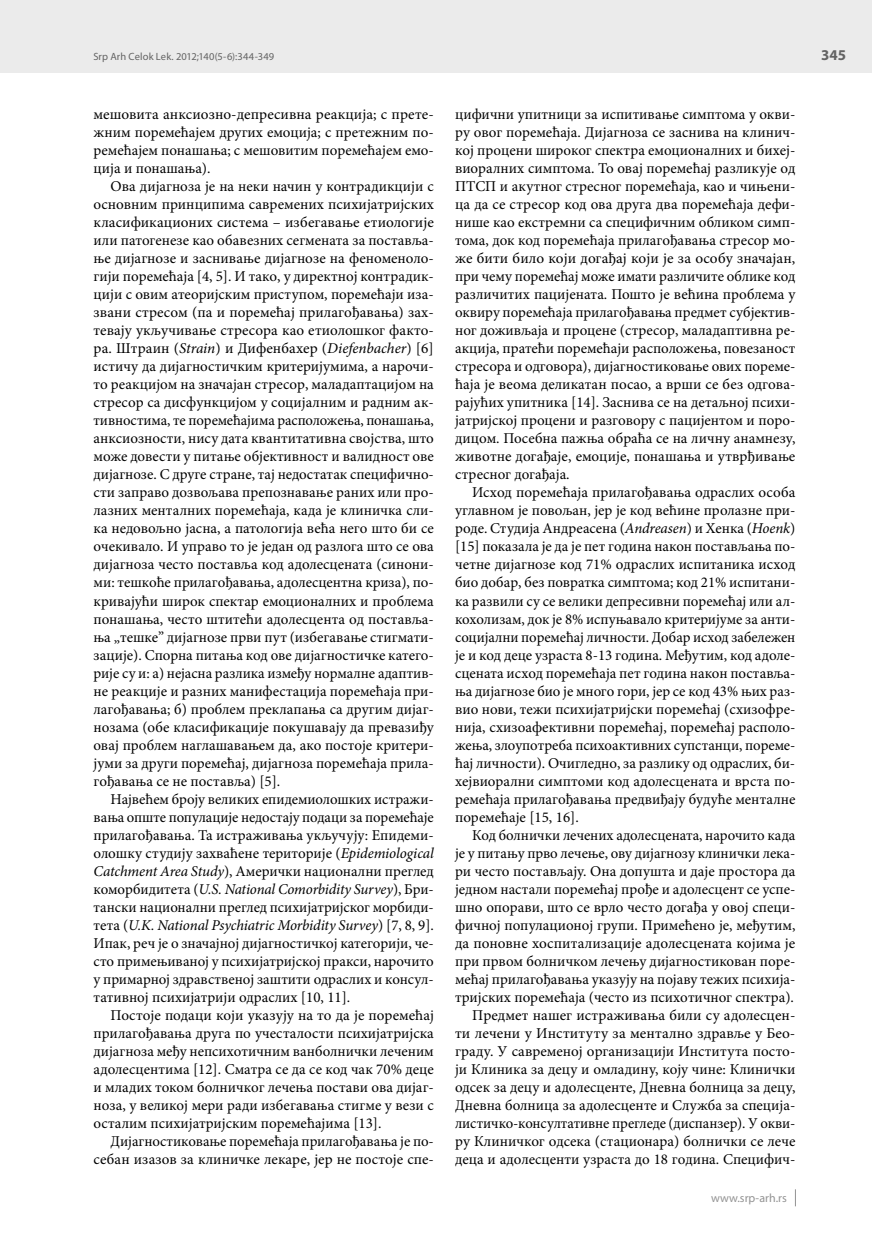
<style>
.page{position:relative;width:872px;height:1234px;background:#fff}
.page>*{position:absolute;margin:0;border:0;box-sizing:border-box;transform-origin:0 0}
.t1{font:15px/18px "Minion Pro";color:#000;text-align:justify}
.t2{font:700 15px "Myriad Pro";color:#636363}
.t3{font:12px "Myriad Pro";letter-spacing:.005em;color:#939393}
.t4{font:10.5px "Myriad Pro";letter-spacing:.015em;color:#636363}
.s1{font-style:italic}
</style>
<div class="page">
<div style="left:0;top:0;width:872px;height:72px;background:#ebebeb"></div>
<svg style="left:795px;top:1189px;width:1px;height:16px"></svg>
<p class="t4" style="left:93px;top:50px;width:182px">Srp Arh Celok Lek. 2012;140(5-6):344-349</p>
<p class="t1" style="left:94px;top:105px;width:340px">мешовита анксиозно-депресивна реакција; с прете&shy;жним поремећајем других емоција; с претежним по&shy;ремећајем понашања; с мешовитим поремећајем емо&shy;ција и понашања).</p>
<p class="t1" style="left:93px;top:177px;width:342px;text-align:left;text-indent:17px">Ова дијагноза је на неки начин у контрадикцији с основним принципима савремених психијатријских класификационих система – избегавање етиологије или патогенезе као обавезних сегмената за поставља&shy;ње дијагнозе и заснивање дијагнозе на феноменоло&shy;гији поремећаја [4, 5]. И тако, у директној контрадик&shy;цији с овим атеоријским приступом, поремећаји иза&shy;звани стресом (па и поремећај прилагођавања) зах&shy;тевају укључивање стресора као етиолошког факто&shy;ра. Штраин (<span class="s1">Strain</span>) и Дифенбахер (<span class="s1">Diefenbacher</span>) [6] истичу да дијагностичким критеријумима, а нарочи&shy;то реакцијом на значајан стресор, маладаптацијом на стресор са дисфункцијом у социјалним и радним ак&shy;тивностима, те поремећајима расположења, понашања, анксиозности, нису дата квантитативна својства, што може довести у питање објективност и валидност ове дијагнозе. С друге стране, тај недостатак специфично&shy;сти заправо дозвољава препознавање раних или про&shy;лазних менталних поремећаја, када је клиничка сли&shy;ка недовољно јасна, а патологија већа него што би се очекивало. И управо то је један од разлога што се ова дијагноза често поставља код адолесцената (синони&shy;ми: тешкоће прилагођавања, адолесцентна криза), по&shy;кривајући широк спектар емоционалних и проблема понашања, често штитећи адолесцента од поставља&shy;ња „тешке” дијагнозе први пут (избегавање стигмати&shy;зације). Спорна питања код ове дијагностичке катего&shy;рије су и: а) нејасна разлика између нормалне адаптив&shy;не реакције и разних манифестација поремећаја при&shy;лагођавања; б) проблем преклапања са другим дијаг&shy;нозама (обе класификације покушавају да превазиђу овај проблем наглашавањем да, ако постоје критери&shy;јуми за други поремећај, дијагноза поремећаја прила&shy;гођавања се не поставља) [5].</p>
<p class="t1" style="left:94px;top:789px;width:342px;text-align:left;text-indent:17px">Највећем броју великих епидемиолошких истражи&shy;вања опште популације недостају подаци за поремећаје прилагођавања. Та истраживања укључују: Епидеми&shy;олошку студију захваћене територије (<span class="s1">Epidemiological Catchment Area Study</span>), Амерички национални преглед коморбидитета (<span class="s1">U.S. National Comorbidity Survey</span>), Бри&shy;тански национални преглед психијатријског морбиди&shy;тета (<span class="s1">U.K. National Psychiatric Morbidity Survey</span>) [7, 8, 9].<br>Ипак, реч је о значајној дијагностичкој категорији, че&shy;сто примењиваној у психијатријској пракси, нарочито у примарној здравственој заштити одраслих и консул&shy;тативној психијатрији одраслих [10, 11].</p>
<p class="t1" style="left:94px;top:1005px;width:342px;text-indent:17px">Постоје подаци који указују на то да је поремећај прилагођавања друга по учесталости психијатријска дијагноза међу непсихотичним ванболнички леченим адолесцентима [12]. Сматра се да се код чак 70% деце и младих током болничког лечења постави ова дијаг&shy;ноза, у великој мери ради избегавања стигме у вези с осталим психијатријским поремећајима [13].</p>
<p class="t1" style="left:94px;top:1131px;width:340px;text-align:right">Дијагностиковање поремећаја прилагођавања је по&shy;себан изазов за клиничке лекаре, јер не постоје спе-</p>
<p class="t1" style="left:455px;top:105px;width:342px">цифични упитници за испитивање симптома у окви&shy;ру овог поремећаја. Дијагноза се заснива на клинич&shy;кој процени широког спектра емоционалних и бихеј&shy;виоралних симптома. То овај поремећај разликује од ПТСП и акутног стресног поремећаја, као и чињени&shy;ца да се стресор код ова друга два поремећаја дефи&shy;нише као екстремни са специфичним обликом симп&shy;тома, док код поремећаја прилагођавања стресор мо&shy;же бити било који догађај који је за особу значајан, при чему поремећај може имати различите облике код различитих пацијената. Пошто је већина проблема у оквиру поремећаја прилагођавања предмет субјектив&shy;ног доживљаја и процене (стресор, маладаптивна ре&shy;акција, пратећи поремећаји расположења, повезаност стресора и одговора), дијагностиковање ових пореме&shy;ћаја је веома деликатан посао, а врши се без одгова&shy;рајућих упитника [14]. Заснива се на детаљној психи&shy;јатријској процени и разговору с пацијентом и поро&shy;дицом. Посебна пажња обраћа се на личну анамнезу, животне догађаје, емоције, понашања и утврђивање стресног догађаја.</p>
<p class="t1" style="left:455px;top:483px;width:342px;text-align:left;text-indent:17px">Исход поремећаја прилагођавања одраслих особа углавном је повољан, јер је код већине пролазне при&shy;роде. Студија Андреасена (<span class="s1">Andreasen</span>) и Хенка (<span class="s1">Hoenk</span>) [15] показала је да је пет година након постављања по&shy;четне дијагнозе код 71% одраслих испитаника исход био добар, без повратка симптома; код 21% испитани&shy;ка развили су се велики депресивни поремећај или ал&shy;кохолизам, док је 8% испуњавало критеријуме за анти&shy;социјални поремећај личности. Добар исход забележен је и код деце узраста 8-13 година. Међутим, код адоле&shy;сцената исход поремећаја пет година након поставља&shy;ња дијагнозе био је много гори, јер се код 43% њих раз&shy;вио нови, тежи психијатријски поремећај (схизофре&shy;нија, схизоафективни поремећај, поремећај располо&shy;жења, злоупотреба психоактивних супстанци, пореме&shy;ћај личности). Очигледно, за разлику од одраслих, би&shy;хејвиорални симптоми код адолесцената и врста по&shy;ремећаја прилагођавања предвиђају будуће менталне поремећаје [15, 16].</p>
<p class="t1" style="left:455px;top:825px;width:342px;text-align:right">Код болнички лечених адолесцената, нарочито када<br>је у питању прво лечење, ову дијагнозу клинички лека&shy;ри често постављају. Она допушта и даје простора да једном настали поремећај прође и адолесцент се успе&shy;шно опорави, што се врло често догађа у овој специ&shy;фичној популационој групи. Примећено је, међутим, да поновне хоспитализације адолесцената којима је при првом болничком лечењу дијагностикован поре&shy;мећај прилагођавања указују на појаву тежих психија&shy;тријских поремећаја (често из психотичног спектра).<br>Предмет нашег истраживања били су адолесцен&shy;ти лечени у Институту за ментално здравље у Бео&shy;граду. У савременој организацији Института посто&shy;ји Клиника за децу и омладину, коју чине: Клинички одсек за децу и адолесценте, Дневна болница за децу, Дневна болница за адолесценте и Служба за специја&shy;листичко-консултативне прегледе (диспанзер). У окви&shy;ру Клиничког одсека (стационара) болнички се лече деца и адолесценти узраста до 18 година. Специфич-</p>
<p class="t3" style="left:711px;top:1190px;width:77px">www.srp-arh.rs</p>
<p class="t2" style="left:821px;top:45px;width:26px">345</p>
</div>
